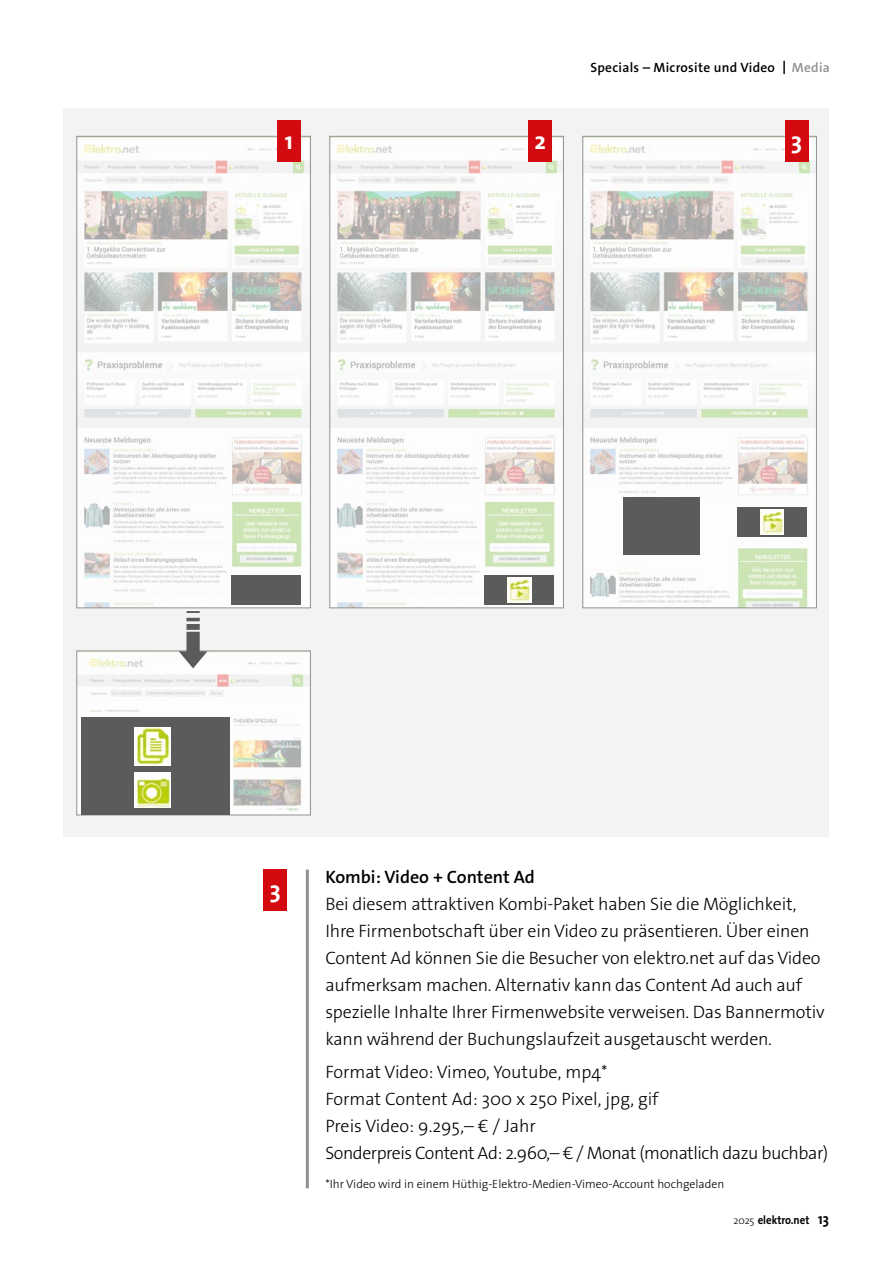
<style>
.page{position:relative;width:893px;height:1263px;background:#fff}
.page>*{position:absolute;margin:0;border:0;box-sizing:border-box;transform-origin:0 0}
.t1{font:700 24px "The Sans Os F";color:#fff}
.t2{font:300 18px/27px "The Sans Os F";letter-spacing:-.01em;color:#000}
.t3{font:600 18px "The Sans Os F";color:#000}
.t4{font:600 13.5px "The Sans Os F";letter-spacing:.02em;color:#000}
.t5{font:300 12px "The Sans Os F";color:#000}
.t6{font:700 12px "The Sans Os F";color:#000;scale:.9 1}
.s1{font-weight:300;font-size:19.5px}
.s2{color:#929191}
.s3{font-weight:300;font-size:10.5px}
.s4{font-size:15px}
</style>
<div class="page">
<div style="left:64px;top:108px;width:765px;height:729px;background:#f4f3f4"></div>
<img style="left:79px;top:139px;width:230px;height:467px">
<div style="left:77px;top:136px;width:234px;height:472px;border:1px solid #929191"></div>
<div style="left:231px;top:576px;width:70px;height:29px;background:#5a5b5a"></div>
<hr style="left:306px;top:869px;width:3px;height:319px;background:#929191">
<div style="left:264px;top:869px;width:23px;height:42px;background:#d40a11"></div>
<img style="left:87px;top:654px;width:220px;height:159px">
<div style="left:77px;top:651px;width:234px;height:164px;border:1px solid #929191"></div>
<div style="left:81px;top:717px;width:148px;height:98px;background:#5a5b5a"></div>
<div style="left:135px;top:727px;width:36px;height:39px;background:#fff"></div>
<img style="left:136px;top:727px;width:34px;height:38px">
<img style="left:135px;top:773px;width:36px;height:34px">
<img style="left:585px;top:138px;width:230px;height:468px">
<div style="left:583px;top:136px;width:234px;height:472px;border:1px solid #929191"></div>
<div style="left:623px;top:497px;width:76px;height:58px;background:#5a5b5a"></div>
<div style="left:277px;top:121px;width:24px;height:41px;background:#d40a11"></div>
<div style="left:785px;top:121px;width:23px;height:41px;background:#d40a11"></div>
<img style="left:332px;top:139px;width:230px;height:467px">
<div style="left:330px;top:136px;width:234px;height:472px;border:1px solid #929191"></div>
<div style="left:484px;top:576px;width:70px;height:29px;background:#5a5b5a"></div>
<img style="left:508px;top:577px;width:23px;height:25px">
<div style="left:528px;top:121px;width:24px;height:41px;background:#d40a11"></div>
<div style="left:738px;top:507px;width:69px;height:29px;background:#5a5b5a"></div>
<img style="left:760px;top:509px;width:24px;height:25px">
<svg style="left:179px;top:650px;width:28px;height:18px"></svg>
<p class="t4" style="left:590px;top:59px;width:241px">Specials – Microsite und Video <span class="s1">I</span> <span class="s2">Media</span></p>
<h1 class="t1" style="left:285px;top:125px;width:10px">1</h1>
<h1 class="t1" style="left:534px;top:125px;width:13px">2</h1>
<h1 class="t1" style="left:791px;top:125px;width:12px">3</h1>
<h1 class="t1" style="left:270px;top:874px;width:12px">3</h1>
<p class="t3" style="left:325px;top:865px;width:211px">Kombi: Video + Content Ad</p>
<p class="t2" style="left:325px;top:890px;width:501px">Bei diesem attraktiven Kombi-Paket haben Sie die Möglichkeit, Ihre Firmenbotschaft über ein Video zu präsentieren. Über einen Content Ad können Sie die Besucher von elektro.net auf das Video aufmerksam machen. Alternativ kann das Content Ad auch auf spezielle Inhalte Ihrer Firmenwebsite verweisen. Das Bannermotiv kann während der Buchungslaufzeit ausgetauscht werden.</p>
<p class="t2" style="left:325px;top:1059px;width:504px">Format Video: Vimeo, Youtube, mp4*<br>Format Content Ad: 300 x 250 Pixel, jpg, gif<br>Preis Video: 9.295,– € / Jahr<br>Sonderpreis Content Ad: 2.960,– € / Monat (monatlich dazu buchbar)</p>
<p class="t5" style="left:325px;top:1176px;width:401px">*Ihr Video wird in einem Hüthig-Elektro-Medien-Vimeo-Account hochgeladen</p>
<p class="t6" style="left:733px;top:1212px;width:108px"><span class="s3">2025</span> elektro.net <span class="s4">13</span></p>
</div>
